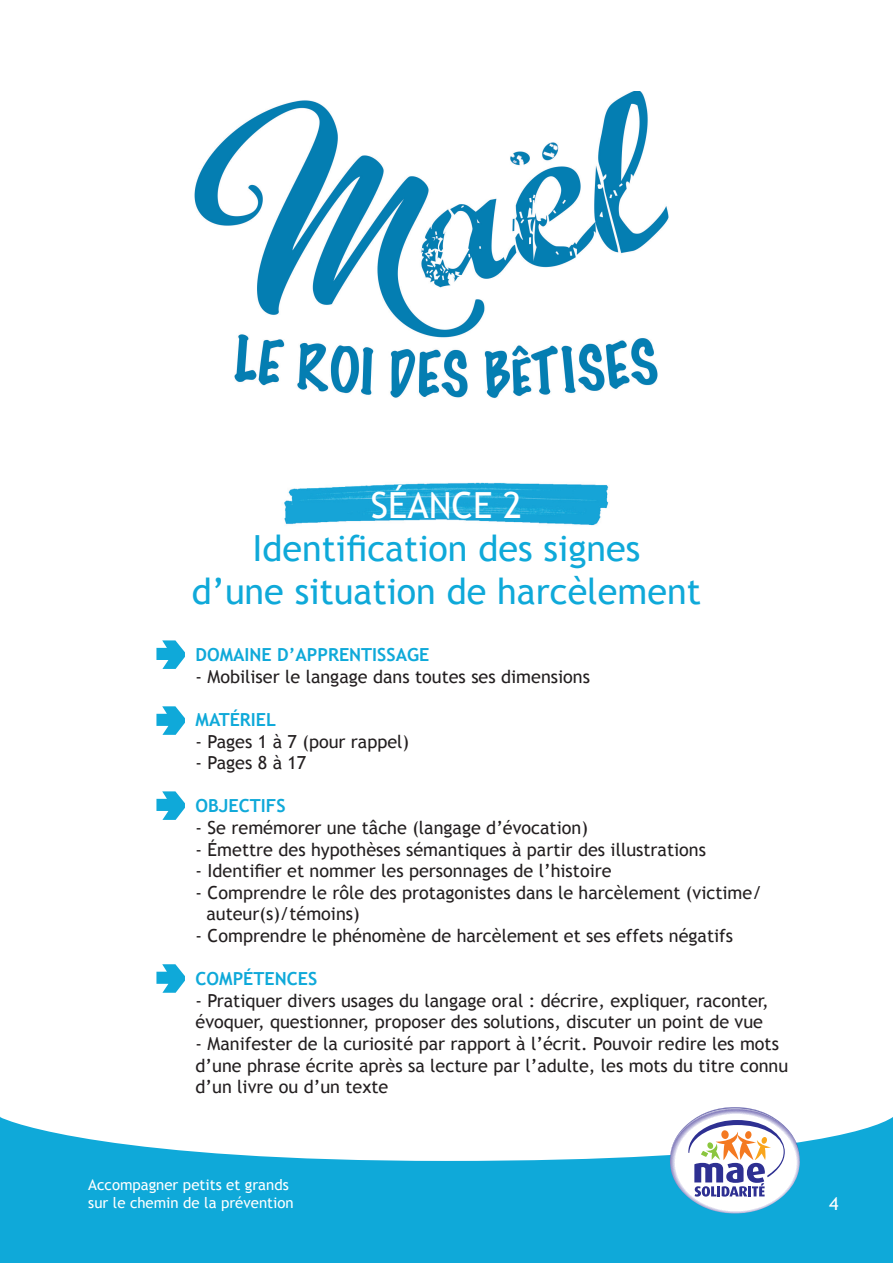
<style>
.page{position:relative;width:893px;height:1263px;background:#fff}
.page>*{position:absolute;margin:0;border:0;box-sizing:border-box;transform-origin:0 0}
.t1{font:36px/43.2px "Trebuchet MS";color:#0fa9d9;text-align:center}
.t2{font:36px "Trebuchet MS";color:#fff}
.t3{font:18px/21.6px "Trebuchet MS";color:#231f20}
.t4{font:700 18px "Trebuchet MS";color:#0fa9d9}
.t5{font:18px "Trebuchet MS";color:#fff}
.t6{font:15px/18px "Trebuchet MS";color:#fff}
</style>
<div class="page">
<svg style="left:0;top:1116px;width:893px;height:147px;fill:#0fa9d9"></svg>
<svg style="left:670px;top:1107px;width:130px;height:106px"></svg>
<svg style="left:156px;top:640px;width:29px;height:29px"></svg>
<svg style="left:156px;top:706px;width:29px;height:29px"></svg>
<svg style="left:156px;top:791px;width:29px;height:29px"></svg>
<svg style="left:156px;top:964px;width:29px;height:29px"></svg>
<img style="left:284px;top:482px;width:325px;height:44px">
<img style="left:194px;top:91px;width:475px;height:307px">
<h1 class="t2" style="left:371px;top:484px;width:153px">SÉANCE 2</h1>
<h1 class="t1" style="left:192px;top:527px;width:511px">Identification des signes<br>d’une situation de harcèlement</h1>
<p class="t4" style="left:196px;top:643px;width:235px">DOMAINE D’APPRENTISSAGE</p>
<p class="t3" style="left:196px;top:666px;width:396px">- Mobiliser le langage dans toutes ses dimensions</p>
<p class="t4" style="left:196px;top:708px;width:82px">MATÉRIEL</p>
<p class="t3" style="left:196px;top:731px;width:215px">- Pages 1 à 7 (pour rappel)</p>
<p class="t3" style="left:196px;top:752px;width:112px">- Pages 8 à 17</p>
<p class="t4" style="left:196px;top:795px;width:91px">OBJECTIFS</p>
<p class="t3" style="left:196px;top:817px;width:394px">- Se remémorer une tâche (langage d’évocation)</p>
<p class="t3" style="left:196px;top:839px;width:512px">- Émettre des hypothèses sémantiques à partir des illustrations</p>
<p class="t3" style="left:196px;top:860px;width:418px">- Identifier et nommer les personnages de l’histoire</p>
<p class="t3" style="left:206px;top:882px;width:557px;text-indent:-11px">- Comprendre le rôle des protagonistes dans le harcèlement (victime/ auteur(s)/témoins)</p>
<p class="t3" style="left:196px;top:925px;width:539px">- Comprendre le phénomène de harcèlement et ses effets négatifs</p>
<p class="t4" style="left:196px;top:967px;width:123px">COMPÉTENCES</p>
<p class="t3" style="left:196px;top:990px;width:575px">- Pratiquer divers usages du langage oral : décrire, expliquer, raconter, évoquer, questionner, proposer des solutions, discuter un point de vue</p>
<p class="t3" style="left:196px;top:1033px;width:594px">- Manifester de la curiosité par rapport à l’écrit. Pouvoir redire les mots d’une phrase écrite après sa lecture par l’adulte, les mots du titre connu d’un livre ou d’un texte</p>
<p class="t6" style="left:88px;top:1176px;width:207px">Accompagner petits et grands sur le chemin de la prévention</p>
<p class="t5" style="left:829px;top:1192px;width:11px">4</p>
</div>
